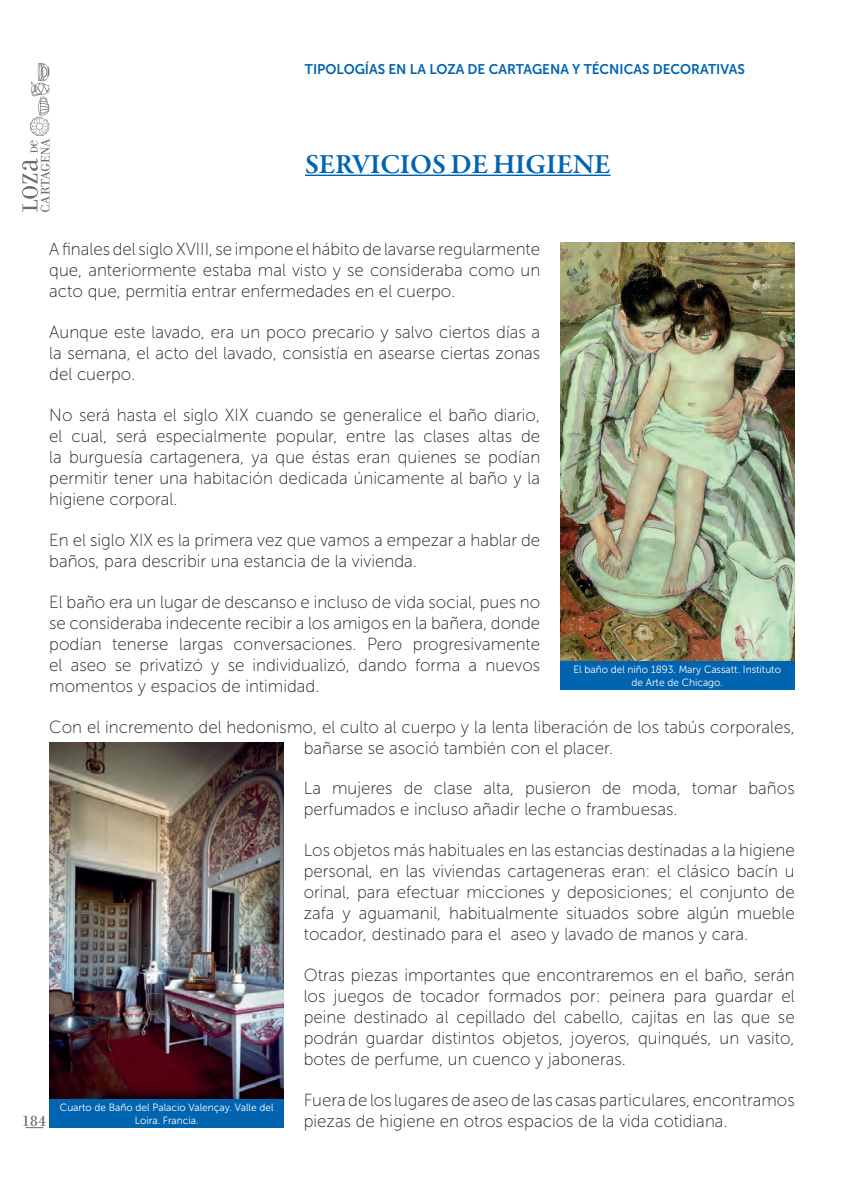
<style>
.page{position:relative;width:844px;height:1191px;background:#fff}
.page>*{position:absolute;margin:0;border:0;box-sizing:border-box;transform-origin:0 0}
.t1{font:600 28px "Garamond Premr Pro";letter-spacing:-.01em;color:#0164b0}
.t2{font:17.5px/21px "Museo Sans 100";color:#231f20;text-align:justify;scale:.96 1}
.t3{font:15.75px "Filosofia Unicase OT";color:#6c6d70}
.t4{font:14px "Museo Sans 700";color:#0164b0;scale:.96 1}
.t5{font:10.5px/12.6px "Museo Sans 300";color:#fff;text-align:center;scale:.96 1}
</style>
<div class="page">
<hr style="left:305px;top:175px;width:305px;height:1px;background:#0164b0">
<img style="left:560px;top:242px;width:234px;height:419px">
<div style="left:560px;top:661px;width:234px;height:29px;background:#0164b0"></div>
<img style="left:50px;top:742px;width:234px;height:357px">
<div style="left:50px;top:1099px;width:234px;height:28px;background:#0164b0"></div>
<svg style="left:22px;top:63px;width:28px;height:149px"></svg>
<svg style="left:25px;top:1127px;width:19px;height:1px"></svg>
<p class="t4" style="left:305px;top:61px;width:459px">TIPOLOGÍAS EN LA LOZA DE CARTAGENA Y TÉCNICAS DECORATIVAS</p>
<h1 class="t1" style="left:305px;top:147px;width:307px">SERVICIOS DE HIGIENE</h1>
<p class="t2" style="left:49px;top:239px;width:513px">A finales del siglo XVIII, se impone el hábito de lavarse regularmente que, anteriormente estaba mal visto y se consideraba como un acto que, permitía entrar enfermedades en el cuerpo.</p>
<p class="t2" style="left:49px;top:322px;width:513px">Aunque este lavado, era un poco precario y salvo ciertos días a la semana, el acto del lavado, consistía en asearse ciertas zonas del cuerpo.</p>
<p class="t2" style="left:49px;top:404px;width:513px">No será hasta el siglo XIX cuando se generalice el baño diario, el cual, será especialmente popular, entre las clases altas de la burguesía cartagenera, ya que éstas eran quienes se podían permitir tener una habitación dedicada únicamente al baño y la higiene corporal.</p>
<p class="t2" style="left:49px;top:529px;width:513px">En el siglo XIX es la primera vez que vamos a empezar a hablar de baños, para describir una estancia de la vivienda.</p>
<p class="t2" style="left:49px;top:591px;width:513px">El baño era un lugar de descanso e incluso de vida social, pues no se consideraba indecente recibir a los amigos en la bañera, donde podían tenerse largas conversaciones. Pero progresivamente el aseo se privatizó y se individualizó, dando forma a nuevos momentos y espacios de intimidad.</p>
<p class="t2" style="left:303px;top:716px;width:513px;text-indent:-254px">Con el incremento del hedonismo, el culto al cuerpo y la lenta liberación de los tabús corporales, bañarse se asoció también con el placer.</p>
<p class="t2" style="left:303px;top:778px;width:513px">La mujeres de clase alta, pusieron de moda, tomar baños perfumados e incluso añadir leche o frambuesas.</p>
<p class="t2" style="left:303px;top:840px;width:513px">Los objetos más habituales en las estancias destinadas a la higiene personal, en las viviendas cartageneras eran: el clásico bacín u orinal, para efectuar micciones y deposiciones; el conjunto de zafa y aguamanil, habitualmente situados sobre algún mueble tocador, destinado para el aseo y lavado de manos y cara.</p>
<p class="t2" style="left:303px;top:965px;width:513px">Otras piezas importantes que encontraremos en el baño, serán los juegos de tocador formados por: peinera para guardar el peine destinado al cepillado del cabello, cajitas en las que se podrán guardar distintos objetos, joyeros, quinqués, un vasito, botes de perfume, un cuenco y jaboneras.</p>
<p class="t2" style="left:303px;top:1089px;width:513px">Fuera de los lugares de aseo de las casas particulares, encontramos piezas de higiene en otros espacios de la vida cotidiana.</p>
<p class="t5" style="left:573px;top:663px;width:217px">El baño del niño 1893. Mary Cassatt. Instituto de Arte de Chicago.</p>
<p class="t5" style="left:60px;top:1101px;width:224px">Cuarto de Baño del Palacio Valençay. Valle del</p>
<p class="t3" style="left:23px;top:1111px;width:25px">184</p>
<p class="t5" style="left:135px;top:1114px;width:68px">Loira. Francia.</p>
</div>
